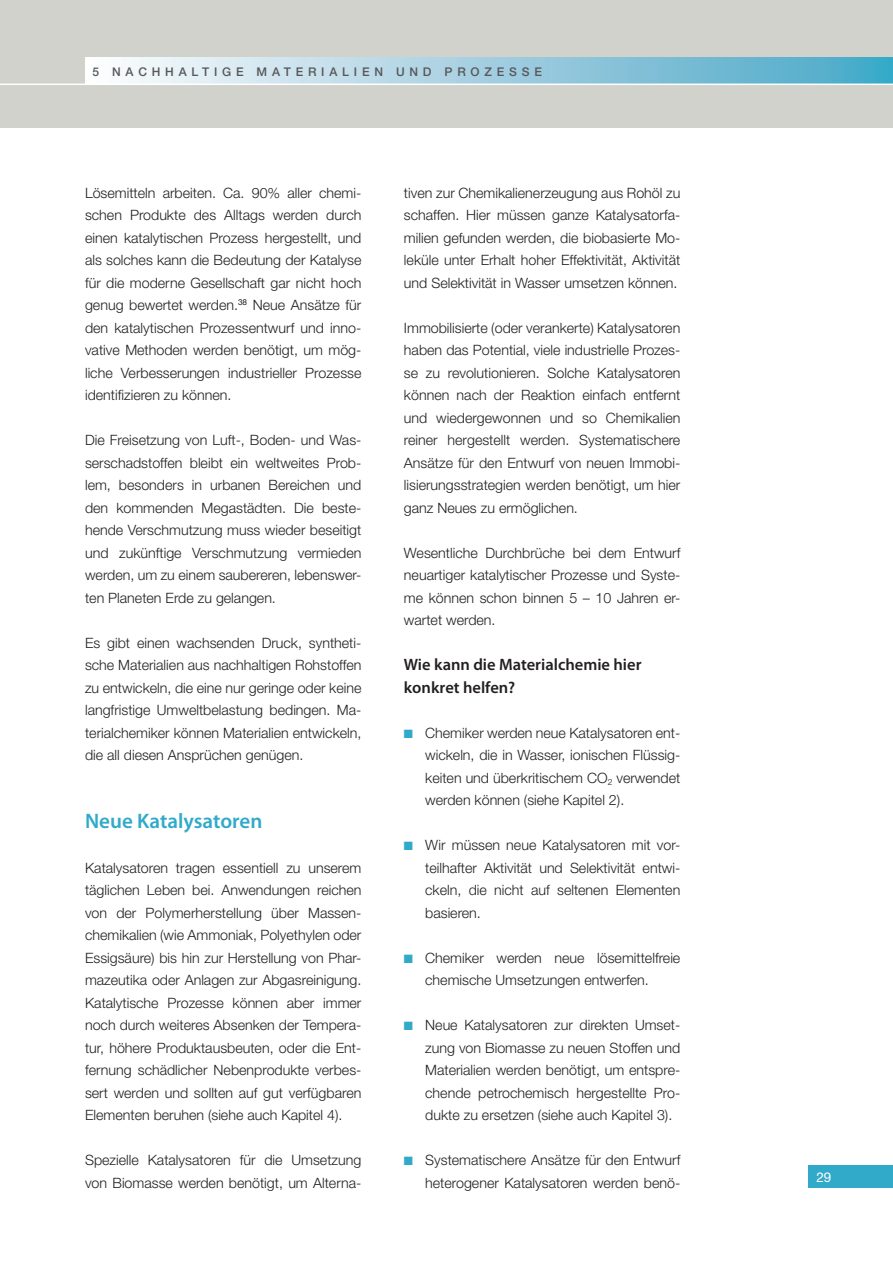
<style>
.page{position:relative;width:893px;height:1263px;background:#fff}
.page>*{position:absolute;margin:0;border:0;box-sizing:border-box;transform-origin:0 0}
.t1{font:600 21px "Myriad Pro";color:#31a9c8}
.t2{font:600 16.5px/22.5px "Myriad Pro";color:#231f20}
.t3{font:300 14.25px/22.5px "Helvetica Neue";color:#231f20;text-align:justify}
.t4{font:13.5px "Helvetica Neue";color:#fff}
.t5{font:500 12px "Helvetica Neue";letter-spacing:.4em;color:#57585a}
.s1{color:#31a9c8}
</style>
<div class="page">
<div style="left:0;top:0;width:893px;height:128px;background:#d1d2cc"></div>
<svg style="left:0;top:57px;width:893px;height:28px;background:#abd2e0"></svg>
<div style="left:808px;top:1165px;width:85px;height:23px;background:#31a9c8"></div>
<p class="t5" style="left:92px;top:64px;width:451px">5 N AC HHALTIGE M ATERIALIEN U ND PROZESSE</p>
<p class="t3" style="left:85px;top:181px;width:278px">Lösemitteln arbeiten. Ca. 90% aller chemi&shy;schen Produkte des Alltags werden durch einen katalytischen Prozess hergestellt, und als solches kann die Bedeutung der Katalyse für die moderne Gesellschaft gar nicht hoch genug bewertet werden.<sup>38</sup> Neue Ansätze für den katalytischen Prozessentwurf und inno&shy;vative Methoden werden benötigt, um mög&shy;liche Verbesserungen industrieller Prozesse identifizieren zu können.</p>
<p class="t3" style="left:85px;top:428px;width:278px">Die Freisetzung von Luft-, Boden- und Was&shy;serschadstoffen bleibt ein weltweites Prob&shy;lem, besonders in urbanen Bereichen und den kommenden Megastädten. Die beste&shy;hende Verschmutzung muss wieder beseitigt und zukünftige Verschmutzung vermieden werden, um zu einem saubereren, lebenswer&shy;ten Planeten Erde zu gelangen.</p>
<p class="t3" style="left:85px;top:631px;width:278px">Es gibt einen wachsenden Druck, syntheti&shy;sche Materialien aus nachhaltigen Rohstoffen zu entwickeln, die eine nur geringe oder keine langfristige Umweltbelastung bedingen. Ma&shy;terialchemiker können Materialien entwickeln, die all diesen Ansprüchen genügen.</p>
<h1 class="t1" style="left:85px;top:807px;width:179px">Neue Katalysatoren</h1>
<p class="t3" style="left:85px;top:856px;width:278px">Katalysatoren tragen essentiell zu unserem täglichen Leben bei. Anwendungen reichen von der Polymerherstellung über Massen&shy;chemikalien (wie Ammoniak, Polyethylen oder Essigsäure) bis hin zur Herstellung von Phar&shy;mazeutika oder Anlagen zur Abgasreinigung.<br>Katalytische Prozesse können aber immer noch durch weiteres Absenken der Tempera&shy;tur, höhere Produktausbeuten, oder die Ent&shy;fernung schädlicher Nebenprodukte verbes&shy;sert werden und sollten auf gut verfügbaren Elementen beruhen (siehe auch Kapitel 4).</p>
<p class="t3" style="left:85px;top:1148px;width:278px">Spezielle Katalysatoren für die Umsetzung von Biomasse werden benötigt, um Alterna-</p>
<p class="t3" style="left:404px;top:181px;width:278px">tiven zur Chemikalienerzeugung aus Rohöl zu schaffen. Hier müssen ganze Katalysatorfa&shy;milien gefunden werden, die biobasierte Mo&shy;leküle unter Erhalt hoher Effektivität, Aktivität und Selektivität in Wasser umsetzen können.</p>
<p class="t3" style="left:404px;top:316px;width:278px">Immobilisierte (oder verankerte) Katalysatoren haben das Potential, viele industrielle Prozes&shy;se zu revolutionieren. Solche Katalysatoren können nach der Reaktion einfach entfernt und wiedergewonnen und so Chemikalien reiner hergestellt werden. Systematischere Ansätze für den Entwurf von neuen Immobi&shy;lisierungsstrategien werden benötigt, um hier ganz Neues zu ermöglichen.</p>
<p class="t3" style="left:404px;top:541px;width:278px">Wesentliche Durchbrüche bei dem Entwurf neuartiger katalytischer Prozesse und Syste&shy;me können schon binnen 5 – 10 Jahren er&shy;wartet werden.</p>
<p class="t2" style="left:404px;top:653px;width:239px">Wie kann die Materialchemie hier konkret helfen?</p>
<p class="t3" style="left:425px;top:721px;width:257px;text-indent:-21px"><span class="s1">■</span> Chemiker werden neue Katalysatoren ent&shy;wickeln, die in Wasser, ionischen Flüssig&shy;keiten und überkritischem CO<sub>2</sub> verwendet werden können (siehe Kapitel 2).</p>
<p class="t3" style="left:425px;top:833px;width:257px;text-indent:-21px"><span class="s1">■</span> Wir müssen neue Katalysatoren mit vor&shy;teilhafter Aktivität und Selektivität entwi&shy;ckeln, die nicht auf seltenen Elementen basieren.</p>
<p class="t3" style="left:425px;top:946px;width:257px;text-indent:-21px"><span class="s1">■</span> Chemiker werden neue lösemittelfreie chemische Umsetzungen entwerfen.</p>
<p class="t3" style="left:425px;top:1013px;width:257px;text-indent:-21px"><span class="s1">■</span> Neue Katalysatoren zur direkten Umset&shy;zung von Biomasse zu neuen Stoffen und Materialien werden benötigt, um entspre&shy;chende petrochemisch hergestellte Pro&shy;dukte zu ersetzen (siehe auch Kapitel 3).</p>
<p class="t3" style="left:404px;top:1148px;width:278px;text-align:right"><span class="s1">■</span> Systematischere Ansätze für den Entwurf heterogener Katalysatoren werden benö-</p>
<p class="t4" style="left:816px;top:1169px;width:17px">29</p>
</div>
